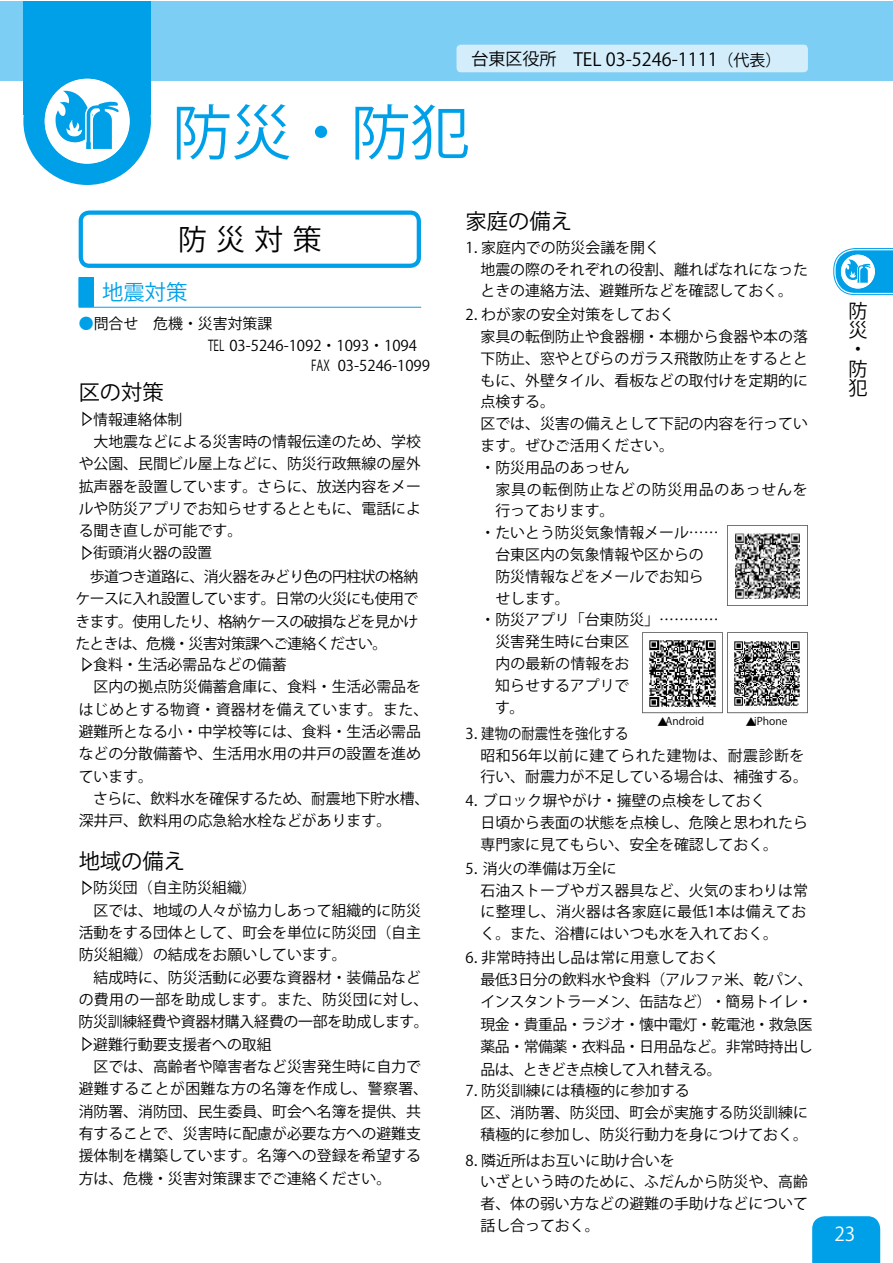
<style>
.page{position:relative;width:893px;height:1263px;background:#fff}
.page>*{position:absolute;margin:0;border:0;box-sizing:border-box;transform-origin:0 0}
.t1{font:59.55px "UD Shin Go Pr 6 N Medium 83 pv RKSJ H";color:#00a0e9}
.t2{font:28.65px "UD Shin Go Pr 6 N De Bold 83 pv RKSJ H";color:#000}
.t3{font:21.3px "UD Shin Go Pr 6 N Medium 83 pv RKSJ H";color:#000}
.t4{font:21.3px "UD Shin Go Pr 6 N Medium 83 pv RKSJ H";color:#00a0e9}
.t5{font:19.2px/19.2px "UD Shin Go Pr 6 N Regular 83 pv RKSJ H";color:#000;text-align:justify}
.t6{font:19.2px "Futura Std Book 83 pv RKSJ H";color:#fff}
.t7{font:18px "UD Shin Go Pr 6 N Medium 83 pv RKSJ H";color:#000}
.t8{font:14.85px/22.4px "UD Shin Go Pr 6 N Light 83 pv RKSJ H";color:#000;text-align:justify}
.t9{font:14.85px "UD Shin Go Pr 6 N Medium 83 pv RKSJ H";color:#000}
.t10{font:14.85px/21.8px "UD Shin Go Pr 6 N Light 83 pv RKSJ H";letter-spacing:.02em;color:#000}
.t11{font:14.85px "UD Shin Go Pr 6 N Regular 83 pv RKSJ H";color:#000}
.t12{font:14.85px "UD Shin Go Pr 6 N Medium 83 pv RKSJ H";color:#000;scale:.7 1}
.t13{font:14.85px/21.8px "UD Shin Go Pr 6 N Light 83 pv RKSJ H";letter-spacing:.05em;color:#000}
.t14{font:10.65px "UD Shin Go Pr 6 N Light 83 pv RKSJ H";color:#000}
.t15{font:300 10.65px "Koz Go Pro";color:#000}
.s1{font-size:16.95px}
.s2{font-size:15.9px}
.s3{color:#00a0e9}
.s4{font-family:"UD Shin Go Pr 6 N Light 83 pv RKSJ H";font-size:10.5px;color:#fff}
</style>
<div class="page">
<div style="left:79px;top:210px;width:342px;height:58px;border:4px solid #00a0e9;border-radius:9px"></div>
<div style="left:79px;top:277px;width:15px;height:30px;background:#00a0e9"></div>
<svg style="left:79px;top:307px;width:15px;height:1px"></svg>
<hr style="left:94px;top:307px;width:327px;height:1px;background:#00a0e9">
<svg style="left:727px;top:525px;width:81px;height:81px"></svg>
<svg style="left:833px;top:248px;width:59px;height:47px"></svg>
<div style="left:0;top:1px;width:892px;height:80px;background:#7dcef4"></div>
<div style="left:23px;top:57px;width:128px;height:128px;background:#00a0e9;border-radius:50%"></div>
<div style="left:23px;top:1px;width:128px;height:114px;background:#00a0e9"></div>
<div style="left:45px;top:79px;width:85px;height:85px;background:#fff;border-radius:50%"></div>
<svg style="left:54px;top:89px;width:66px;height:60px"></svg>
<div style="left:812px;top:1216px;width:68px;height:47px;background:#00a0e9"></div>
<div style="left:457px;top:45px;width:351px;height:27px;background:#d3edfb;border-radius:4px"></div>
<svg style="left:82px;top:411px;width:11px;height:15px"></svg>
<svg style="left:82px;top:545px;width:11px;height:15px"></svg>
<svg style="left:82px;top:657px;width:11px;height:15px"></svg>
<svg style="left:82px;top:880px;width:11px;height:15px"></svg>
<svg style="left:82px;top:1036px;width:11px;height:16px"></svg>
<svg style="left:642px;top:632px;width:166px;height:81px"></svg>
<p class="t7" style="left:471px;top:49px;width:311px"><span class="s1">台東区役所</span> TEL 03-5246-1111<span class="s2">（代表）</span></p>
<h1 class="t1" style="left:172px;top:99px;width:299px">防災・防犯</h1>
<h2 class="t2" style="left:178px;top:223px;width:145px">防災対策</h2>
<h3 class="t4" style="left:102px;top:281px;width:87px">地震対策</h3>
<p class="t9" style="left:79px;top:315px;width:195px"><span class="s3">●</span>問合せ　危機・災害対策課</p>
<p class="t12" style="left:311px;top:358px;width:171px">FAX 03-5246-1099</p>
<h3 class="t3" style="left:79px;top:381px;width:87px">区の対策</h3>
<p class="t9" style="left:81px;top:411px;width:103px"><span class="s4">▶</span>情報連絡体制</p>
<p class="t8" style="left:79px;top:430px;width:344px;text-indent:15px">大地震などによる災害時の情報伝達のため、学校や公園、民間ビル屋上などに、防災行政無線の屋外拡声器を設置しています。さらに、放送内容をメールや防災アプリでお知らせするとともに、電話による聞き直しが可能です。</p>
<p class="t9" style="left:81px;top:545px;width:132px"><span class="s4">▶</span>街頭消火器の設置</p>
<p class="t8" style="left:75px;top:565px;width:344px">　歩道つき道路に、消火器をみどり色の円柱状の格納ケースに入れ設置しています。日常の火災にも使用できます。使用したり、格納ケースの破損などを見かけたときは、危機・災害対策課へご連絡ください。</p>
<p class="t9" style="left:81px;top:656px;width:207px"><span class="s4">▶</span>食料・生活必需品などの備蓄</p>
<p class="t8" style="left:79px;top:676px;width:351px;text-align:left;text-indent:15px">区内の拠点防災備蓄倉庫に、食料・生活必需品をはじめとする物資・資器材を備えています。また、避難所となる小・中学校等には、食料・生活必需品などの分散備蓄や、生活用水用の井戸の設置を進めています。</p>
<p class="t8" style="left:79px;top:788px;width:352px;text-indent:15px">さらに、飲料水を確保するため、耐震地下貯水槽、深井戸、飲料用の応急給水栓などがあります。</p>
<h3 class="t3" style="left:79px;top:849px;width:108px">地域の備え</h3>
<p class="t9" style="left:81px;top:879px;width:177px"><span class="s4">▶</span>防災団（自主防災組織）</p>
<p class="t8" style="left:79px;top:899px;width:344px;text-indent:15px">区では、地域の人々が協力しあって組織的に防災活動をする団体として、町会を単位に防災団（自主防災組織）の結成をお願いしています。</p>
<p class="t8" style="left:78px;top:966px;width:352px;text-align:center">結成時に、防災活動に必要な資器材・装備品など<br>の費用の一部を助成します。また、防災団に対し、防災訓練経費や資器材購入経費の一部を助成します。</p>
<p class="t9" style="left:81px;top:1036px;width:192px"><span class="s4">▶</span>避難行動要支援者への取組</p>
<p class="t8" style="left:79px;top:1056px;width:351px;text-align:left;text-indent:15px">区では、高齢者や障害者など災害発生時に自力で避難することが困難な方の名簿を作成し、警察署、消防署、消防団、民生委員、町会へ名簿を提供、共有することで、災害時に配慮が必要な方への避難支援体制を構築しています。名簿への登録を希望する方は、危機・災害対策課までご連絡ください。</p>
<p class="t12" style="left:208px;top:337px;width:300px">TEL 03-5246-1092・1093・1094</p>
<h3 class="t3" style="left:466px;top:209px;width:108px">家庭の備え</h3>
<p class="t9" style="left:466px;top:239px;width:196px">1．家庭内での防災会議を開く</p>
<p class="t8" style="left:480px;top:259px;width:329px;line-height:21.8px">地震の際のそれぞれの役割、離ればなれになったときの連絡方法、避難所などを確認しておく。</p>
<p class="t9" style="left:466px;top:306px;width:211px">2．わが家の安全対策をしておく</p>
<p class="t8" style="left:480px;top:326px;width:329px;line-height:21.8px;text-align:left">家具の転倒防止や食器棚・本棚から食器や本の落下防止、窓やとびらのガラス飛散防止をするとともに、外壁タイル、看板などの取付けを定期的に点検する。<br>区では、災害の備えとして下記の内容を行っています。ぜひご活用ください。</p>
<p class="t11" style="left:480px;top:459px;width:150px">・防災用品のあっせん</p>
<p class="t13" style="left:495px;top:479px;width:314px">家具の転倒防止などの防災用品のあっせんを行っております。</p>
<p class="t11" style="left:480px;top:524px;width:240px">・たいとう防災気象情報メール……</p>
<p class="t8" style="left:495px;top:544px;width:210px;line-height:21.8px">台東区内の気象情報や区からの防災情報などをメールでお知らせします。</p>
<p class="t11" style="left:480px;top:612px;width:240px">・防災アプリ「台東防災」…………</p>
<p class="t8" style="left:495px;top:631px;width:136px;line-height:21.8px">災害発生時に台東区内の最新の情報をお知らせするアプリです。</p>
<p class="t15" style="left:657px;top:715px;width:12px">▲</p>
<p class="t15" style="left:746px;top:715px;width:12px">▲</p>
<p class="t9" style="left:466px;top:725px;width:164px">3．建物の耐震性を強化する</p>
<p class="t10" style="left:480px;top:744px;width:329px">昭和56年以前に建てられた建物は、耐震診断を行い、耐震力が不足している場合は、補強する。</p>
<p class="t9" style="left:466px;top:792px;width:302px">4．ブロック塀やがけ・擁壁の点検をしておく</p>
<p class="t8" style="left:480px;top:812px;width:329px;line-height:21.8px">日頃から表面の状態を点検し、危険と思われたら専門家に見てもらい、安全を確認しておく。</p>
<p class="t9" style="left:466px;top:860px;width:153px">5．消火の準備は万全に</p>
<p class="t8" style="left:480px;top:879px;width:329px;line-height:21.8px">石油ストーブやガス器具など、火気のまわりは常に整理し、消火器は各家庭に最低1本は備えておく。また、浴槽にはいつも水を入れておく。</p>
<p class="t9" style="left:466px;top:949px;width:255px">6．非常時持出し品は常に用意しておく</p>
<p class="t8" style="left:481px;top:968px;width:334px">最低3日分の飲料水や食料（アルファ米、乾パン、インスタントラーメン、缶詰など）・簡易トイレ・現金・貴重品・ラジオ・懐中電灯・乾電池・救急医薬品・常備薬・衣料品・日用品など。非常時持出し品は、ときどき点検して入れ替える。</p>
<p class="t9" style="left:466px;top:1082px;width:226px">7．防災訓練には積極的に参加する</p>
<p class="t8" style="left:480px;top:1102px;width:329px;line-height:21.8px">区、消防署、防災団、町会が実施する防災訓練に積極的に参加し、防災行動力を身につけておく。</p>
<p class="t14" style="left:666px;top:715px;width:40px">Android</p>
<p class="t14" style="left:754px;top:715px;width:35px">iPhone</p>
<p class="t9" style="left:466px;top:1152px;width:211px">8．隣近所はお互いに助け合いを</p>
<p class="t8" style="left:480px;top:1171px;width:329px;line-height:21.8px">いざという時のために、ふだんから防災や、高齢者、体の弱い方などの避難の手助けなどについて話し合っておく。</p>
<p class="t5" style="left:848px;top:302px;width:21px">防災・防犯</p>
<p class="t6" style="left:834px;top:1223px;width:23px">23</p>
</div>
